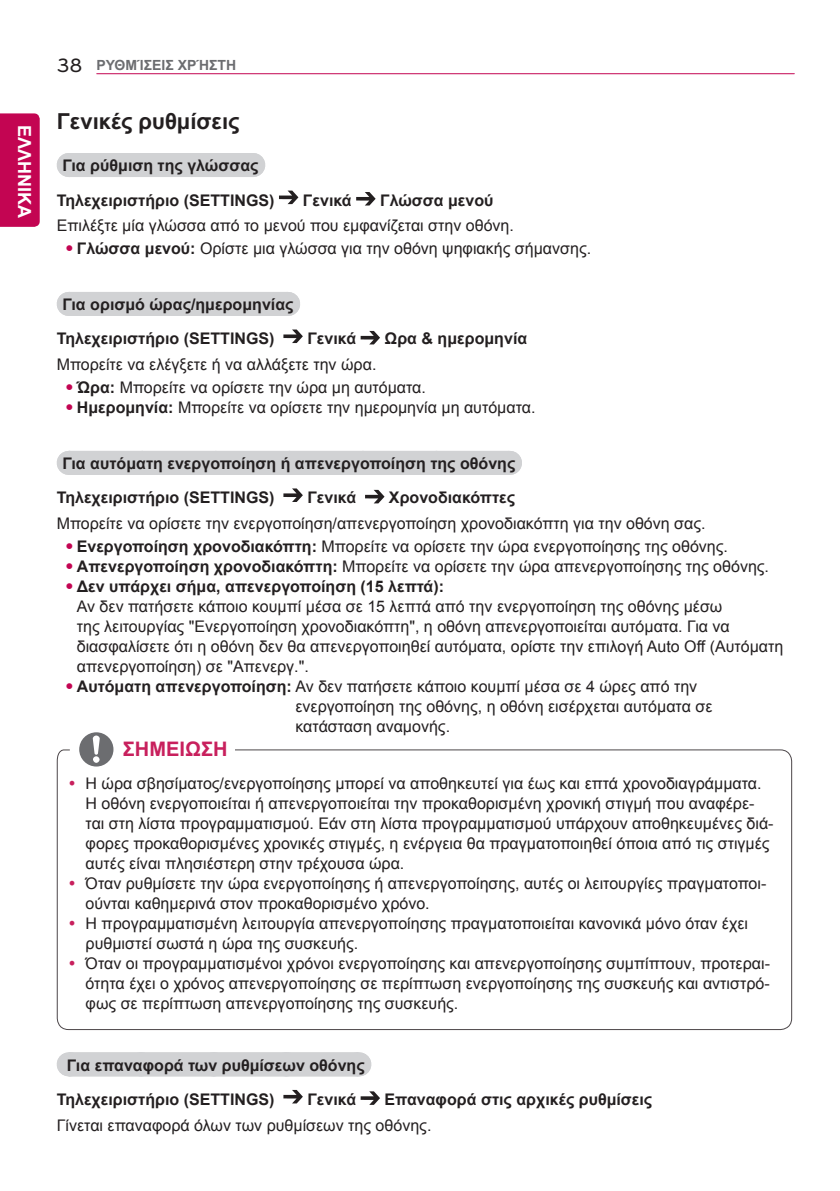
<style>
.page{position:relative;width:840px;height:1191px;background:#fff}
.page>*{position:absolute;margin:0;border:0;box-sizing:border-box;transform-origin:0 0}
.TItle2-N{font:700 22px "Arial";color:#231f20}
.t1{font:700 20px "Arial";color:#c8205d}
.t2{font:500 20px "Bryant LG";color:#231f20}
.t3{font:700 18px "Arial";color:#fff}
.Body-N{font:16px/20px "Arial";color:#231f20}
.Body_Bold_2-N{font:700 16px "Arial";color:#231f20}
.Title3-N{font:700 16px "Arial";color:#231f20}
.t4{font:700 14px "Arial";color:#6c6d70}
.s1{font-family:"Univers";font-weight:300;color:#c30552}
.s2{font-weight:700}
</style>
<div class="page">
<hr style="left:97px;top:73px;width:696px;height:1px;background:#c30552">
<div style="left:0;top:113px;width:40px;height:114px;background:#c30552"></div>
<div style="left:69px;top:153px;width:183px;height:24px;background:#d1d2d4"></div>
<svg style="left:252px;top:153px;width:1px;height:24px"></svg>
<div style="left:69px;top:292px;width:218px;height:24px;background:#d1d2d4"></div>
<svg style="left:287px;top:292px;width:1px;height:24px"></svg>
<div style="left:69px;top:451px;width:439px;height:24px;background:#d1d2d4"></div>
<svg style="left:508px;top:451px;width:1px;height:24px"></svg>
<div style="left:69px;top:1052px;width:289px;height:24px;background:#d1d2d4"></div>
<svg style="left:358px;top:1052px;width:1px;height:24px"></svg>
<svg style="left:279px;top:191px;width:19px;height:13px"></svg>
<svg style="left:356px;top:192px;width:19px;height:13px"></svg>
<svg style="left:283px;top:329px;width:20px;height:14px"></svg>
<svg style="left:360px;top:331px;width:20px;height:13px"></svg>
<svg style="left:283px;top:488px;width:20px;height:14px"></svg>
<svg style="left:365px;top:490px;width:19px;height:13px"></svg>
<svg style="left:56px;top:749px;width:736px;height:281px"></svg>
<div style="left:111px;top:736px;width:123px;height:28px;background:#fff"></div>
<div style="left:76px;top:732px;width:43px;height:34px;background:#fff"></div>
<svg style="left:79px;top:732px;width:34px;height:34px"></svg>
<div style="left:93px;top:756px;width:6px;height:7px;background:#fff;border-radius:50%"></div>
<svg style="left:283px;top:1090px;width:20px;height:13px"></svg>
<svg style="left:360px;top:1091px;width:20px;height:13px"></svg>
<svg style="left:70px;top:781px;width:5px;height:5px"></svg>
<svg style="left:70px;top:881px;width:5px;height:5px"></svg>
<svg style="left:70px;top:921px;width:5px;height:5px"></svg>
<svg style="left:70px;top:961px;width:5px;height:5px"></svg>
<p class="t3" style="left:36px;top:125px;width:95px;rotate:90deg">ΕΛΛΗΝΙΚΑ</p>
<p class="t2" style="left:57px;top:53px;width:27px">38</p>
<p class="t4" style="left:96px;top:56px;width:139px">ΡΥΘΜΊΣΕΙΣ ΧΡΉΣΤΗ</p>
<p class="TItle2-N" style="left:57px;top:107px;width:184px">Γενικές ρυθμίσεις</p>
<p class="Title3-N" style="left:62px;top:155px;width:197px">Για ρύθμιση της γλώσσας</p>
<p class="Body_Bold_2-N" style="left:57px;top:189px;width:219px">Τηλεχειριστήριο (SETTINGS)</p>
<p class="Body_Bold_2-N" style="left:303px;top:189px;width:50px">Γενικά</p>
<p class="Body_Bold_2-N" style="left:380px;top:189px;width:115px">Γλώσσα μενού</p>
<p class="Body-N" style="left:57px;top:216px;width:458px">Επιλέξτε μία γλώσσα από το μενού που εμφανίζεται στην οθόνη.</p>
<p class="Body-N" style="left:65px;top:239px;width:527px"><span class="s1">•</span> <span class="s2">Γλώσσα μενού:</span> Ορίστε μια γλώσσα για την οθόνη ψηφιακής σήμανσης.</p>
<p class="Title3-N" style="left:62px;top:294px;width:232px">Για ορισμό ώρας/ημερομηνίας</p>
<p class="Body_Bold_2-N" style="left:57px;top:328px;width:219px">Τηλεχειριστήριο (SETTINGS)</p>
<p class="Body_Bold_2-N" style="left:307px;top:328px;width:50px">Γενικά</p>
<p class="Body_Bold_2-N" style="left:384px;top:328px;width:144px">Ωρα &amp; ημερομηνία</p>
<p class="Body-N" style="left:57px;top:355px;width:321px">Μπορείτε να ελέγξετε ή να αλλάξετε την ώρα.</p>
<p class="Body-N" style="left:65px;top:377px;width:362px"><span class="s1">•</span> <span class="s2">Ώρα:</span> Μπορείτε να ορίσετε την ώρα μη αυτόματα.</p>
<p class="Body-N" style="left:65px;top:397px;width:471px"><span class="s1">•</span> <span class="s2">Ημερομηνία:</span> Μπορείτε να ορίσετε την ημερομηνία μη αυτόματα.</p>
<p class="Title3-N" style="left:62px;top:453px;width:454px">Για αυτόματη ενεργοποίηση ή απενεργοποίηση της οθόνης</p>
<p class="Body_Bold_2-N" style="left:57px;top:487px;width:219px">Τηλεχειριστήριο (SETTINGS)</p>
<p class="Body_Bold_2-N" style="left:307px;top:487px;width:50px">Γενικά</p>
<p class="Body_Bold_2-N" style="left:389px;top:487px;width:128px">Χρονοδιακόπτες</p>
<p class="Body-N" style="left:57px;top:513px;width:650px">Μπορείτε να ορίσετε την ενεργοποίηση/απενεργοποίηση χρονοδιακόπτη για την οθόνη σας.</p>
<p class="Body-N" style="left:65px;top:536px;width:663px"><span class="s1">•</span> <span class="s2">Ενεργοποίηση χρονοδιακόπτη:</span> Μπορείτε να ορίσετε την ώρα ενεργοποίησης της οθόνης.</p>
<p class="Body-N" style="left:65px;top:556px;width:704px"><span class="s1">•</span> <span class="s2">Απενεργοποίηση χρονοδιακόπτη:</span> Μπορείτε να ορίσετε την ώρα απενεργοποίησης της οθόνης.</p>
<p class="Body-N" style="left:77px;top:576px;width:707px;text-indent:-11px"><span class="s1">•</span> <span class="s2">Δεν υπάρχει σήμα, απενεργοποίηση (15 λεπτά):<br></span>Αν δεν πατήσετε κάποιο κουμπί μέσα σε 15 λεπτά από την ενεργοποίηση της οθόνης μέσω<br>της λειτουργίας "Ενεργοποίηση χρονοδιακόπτη", η οθόνη απενεργοποιείται αυτόματα. Για να διασφαλίσετε ότι η οθόνη δεν θα απενεργοποιηθεί αυτόματα, ορίστε την επιλογή Auto Off (Αυτόματη απενεργοποίηση) σε "Απενεργ.".</p>
<p class="Body-N" style="left:295px;top:676px;width:418px;text-indent:-230px"><span class="s1">•</span> <span class="s2">Αυτόματη απενεργοποίηση:</span> Αν δεν πατήσετε κάποιο κουμπί μέσα σε 4 ώρες από την ενεργοποίηση της οθόνης, η οθόνη εισέρχεται αυτόματα σε κατάσταση αναμονής.</p>
<p class="t1" style="left:123px;top:735px;width:103px">ΣΗΜΕΊΩΣΗ</p>
<p class="Body-N" style="left:86px;top:774px;width:689px">Η ώρα σβησίματος/ενεργοποίησης μπορεί να αποθηκευτεί για έως και επτά χρονοδιαγράμματα.<br>Η οθόνη ενεργοποιείται ή απενεργοποιείται την προκαθορισμένη χρονική στιγμή που αναφέρε&shy;ται στη λίστα προγραμματισμού. Εάν στη λίστα προγραμματισμού υπάρχουν αποθηκευμένες διά&shy;φορες προκαθορισμένες χρονικές στιγμές, η ενέργεια θα πραγματοποιηθεί όποια από τις στιγμές αυτές είναι πλησιέστερη στην τρέχουσα ώρα.<br>Όταν ρυθμίσετε την ώρα ενεργοποίησης ή απενεργοποίησης, αυτές οι λειτουργίες πραγματοποι&shy;ούνται καθημερινά στον προκαθορισμένο χρόνο.<br>Η προγραμματισμένη λειτουργία απενεργοποίησης πραγματοποιείται κανονικά μόνο όταν έχει ρυθμιστεί σωστά η ώρα της συσκευής.<br>Όταν οι προγραμματισμένοι χρόνοι ενεργοποίησης και απενεργοποίησης συμπίπτουν, προτεραι&shy;ότητα έχει ο χρόνος απενεργοποίησης σε περίπτωση ενεργοποίησης της συσκευής και αντιστρό&shy;φως σε περίπτωση απενεργοποίησης της συσκευής.</p>
<p class="Title3-N" style="left:67px;top:1054px;width:299px">Για επαναφορά των ρυθμίσεων οθόνης</p>
<p class="Body_Bold_2-N" style="left:57px;top:1088px;width:219px">Τηλεχειριστήριο (SETTINGS)</p>
<p class="Body_Bold_2-N" style="left:307px;top:1088px;width:50px">Γενικά</p>
<p class="Body_Bold_2-N" style="left:384px;top:1088px;width:269px">Επαναφορά στις αρχικές ρυθμίσεις</p>
<p class="Body-N" style="left:57px;top:1115px;width:376px">Γίνεται επαναφορά όλων των ρυθμίσεων της οθόνης.</p>
</div>
